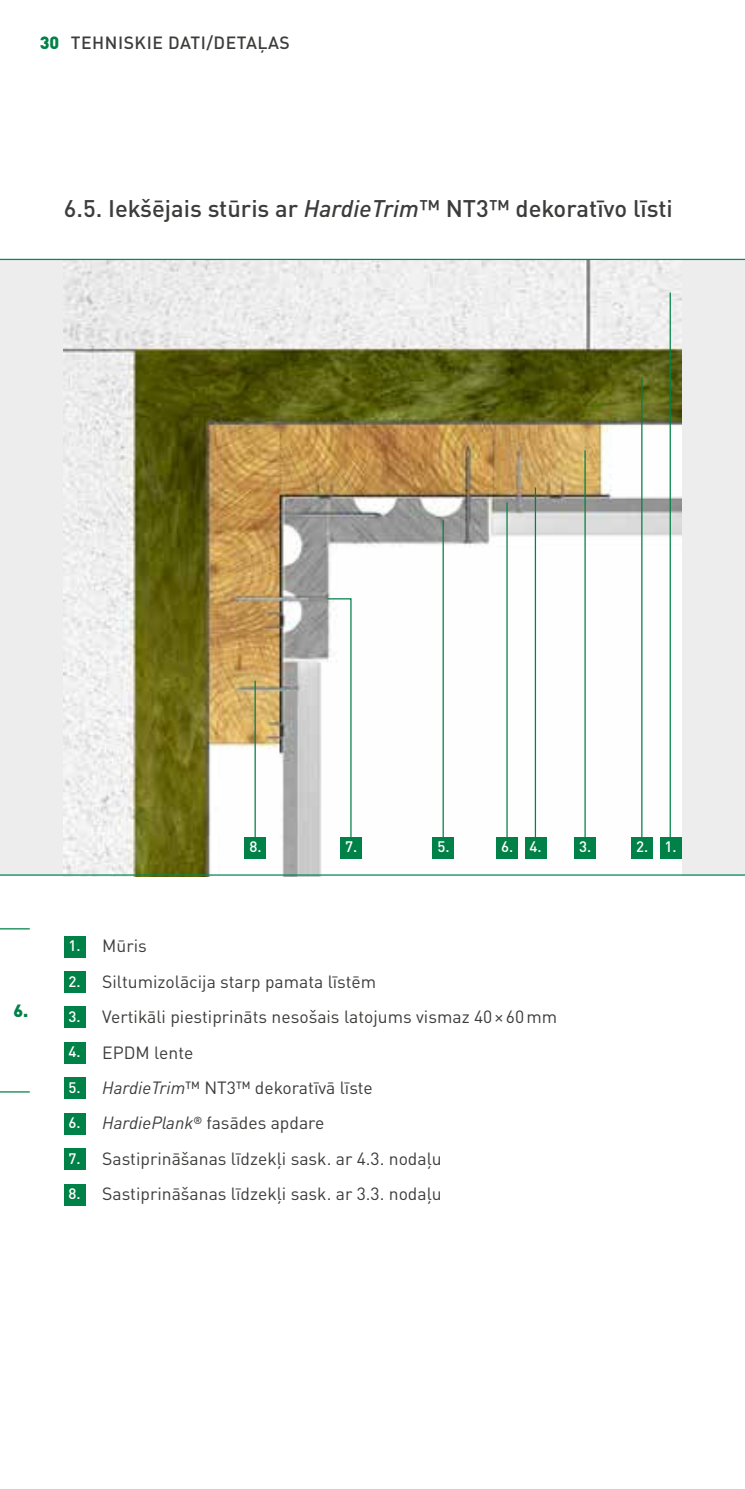
<style>
.page{position:relative;width:745px;height:1489px;background:#fff}
.page>*{position:absolute;margin:0;border:0;box-sizing:border-box;transform-origin:0 0}
.t1{font:500 23.75px "DIN Pro";color:#3c3c3b}
.t2{font:17.5px "DIN Pro";color:#3c3c3b}
.t3{font:500 17.5px "DIN Pro";letter-spacing:.03em;color:#3c3c3b}
.t4{font:900 17.5px "DIN Pro";color:#008148}
.t5{font:500 15px "DIN Pro";color:#fff}
.s1{font-weight:900;color:#008148}
.s2{font-style:italic}
.s3{font-weight:500;font-size:15px;color:#fff}
</style>
<div class="page">
<div style="left:0;top:259px;width:744px;height:616px;background:#ededed"></div>
<div style="left:64px;top:935px;width:21px;height:22px;background:#008148"></div>
<div style="left:64px;top:971px;width:21px;height:21px;background:#008148"></div>
<div style="left:64px;top:1006px;width:21px;height:22px;background:#008148"></div>
<div style="left:64px;top:1042px;width:21px;height:21px;background:#008148"></div>
<div style="left:64px;top:1077px;width:21px;height:21px;background:#008148"></div>
<div style="left:64px;top:1113px;width:21px;height:21px;background:#008148"></div>
<div style="left:64px;top:1148px;width:21px;height:21px;background:#008148"></div>
<div style="left:64px;top:1183px;width:21px;height:22px;background:#008148"></div>
<img style="left:64px;top:260px;width:616px;height:616px">
<hr style="left:669px;top:292px;width:1px;height:546px;background:#008148">
<div style="left:659px;top:837px;width:21px;height:21px;background:#008148"></div>
<hr style="left:640px;top:377px;width:2px;height:461px;background:#008148">
<div style="left:631px;top:837px;width:21px;height:21px;background:#008148"></div>
<hr style="left:584px;top:450px;width:1px;height:388px;background:#008148">
<div style="left:574px;top:837px;width:21px;height:21px;background:#008148"></div>
<hr style="left:534px;top:487px;width:1px;height:351px;background:#008148">
<div style="left:524px;top:837px;width:22px;height:21px;background:#008148"></div>
<hr style="left:442px;top:520px;width:1px;height:318px;background:#008148">
<div style="left:432px;top:837px;width:22px;height:21px;background:#008148"></div>
<hr style="left:506px;top:502px;width:1px;height:336px;background:#008148">
<div style="left:496px;top:837px;width:21px;height:21px;background:#008148"></div>
<svg style="left:326px;top:597px;width:26px;height:251px;background:#eef4f1"></svg>
<div style="left:340px;top:837px;width:21px;height:21px;background:#008148"></div>
<hr style="left:254px;top:680px;width:1px;height:158px;background:#008148">
<div style="left:244px;top:837px;width:22px;height:21px;background:#008148"></div>
<hr style="left:0;top:259px;width:744px;height:1px;background:#008a55">
<hr style="left:0;top:874px;width:744px;height:1px;background:#008a55">
<hr style="left:0;top:928px;width:30px;height:1px;background:#008148">
<hr style="left:0;top:1091px;width:30px;height:1px;background:#008148">
<p class="t3" style="left:40px;top:28px;width:251px"><span class="s1">30</span> TEHNISKIE DATI/DETAĻAS</p>
<h1 class="t1" style="left:64px;top:189px;width:610px">6.5. Iekšējais stūris ar <span class="s2">HardieTrim</span>™ NT3™ dekoratīvo līsti</h1>
<p class="t4" style="left:13px;top:998px;width:16px">6.</p>
<p class="t5" style="left:249px;top:834px;width:14px">8.</p>
<p class="t5" style="left:345px;top:834px;width:14px">7.</p>
<p class="t5" style="left:437px;top:834px;width:14px">5.</p>
<p class="t5" style="left:501px;top:834px;width:42px">6. 4.</p>
<p class="t5" style="left:579px;top:834px;width:14px">3.</p>
<p class="t5" style="left:635px;top:834px;width:42px">2. 1.</p>
<p class="t2" style="left:68px;top:932px;width:80px"><span class="s3">1.</span> Mūris</p>
<p class="t2" style="left:68px;top:967px;width:309px"><span class="s3">2.</span> Siltumizolācija starp pamata līstēm</p>
<p class="t2" style="left:68px;top:1002px;width:490px"><span class="s3">3.</span> Vertikāli piestiprināts nesošais latojums vismaz 40×60mm</p>
<p class="t2" style="left:68px;top:1038px;width:126px"><span class="s3">4.</span> EPDM lente</p>
<p class="t2" style="left:68px;top:1073px;width:306px"><span class="s3">5.</span> <span class="s2">HardieTrim</span>™ NT3™ dekoratīvā līste</p>
<p class="t2" style="left:68px;top:1109px;width:257px"><span class="s3">6.</span> <span class="s2">HardiePlank</span><sup>®</sup> fasādes apdare</p>
<p class="t2" style="left:68px;top:1144px;width:374px"><span class="s3">7.</span> Sastiprināšanas līdzekļi sask. ar 4.3. nodaļu</p>
<p class="t2" style="left:68px;top:1180px;width:374px"><span class="s3">8.</span> Sastiprināšanas līdzekļi sask. ar 3.3. nodaļu</p>
</div>
